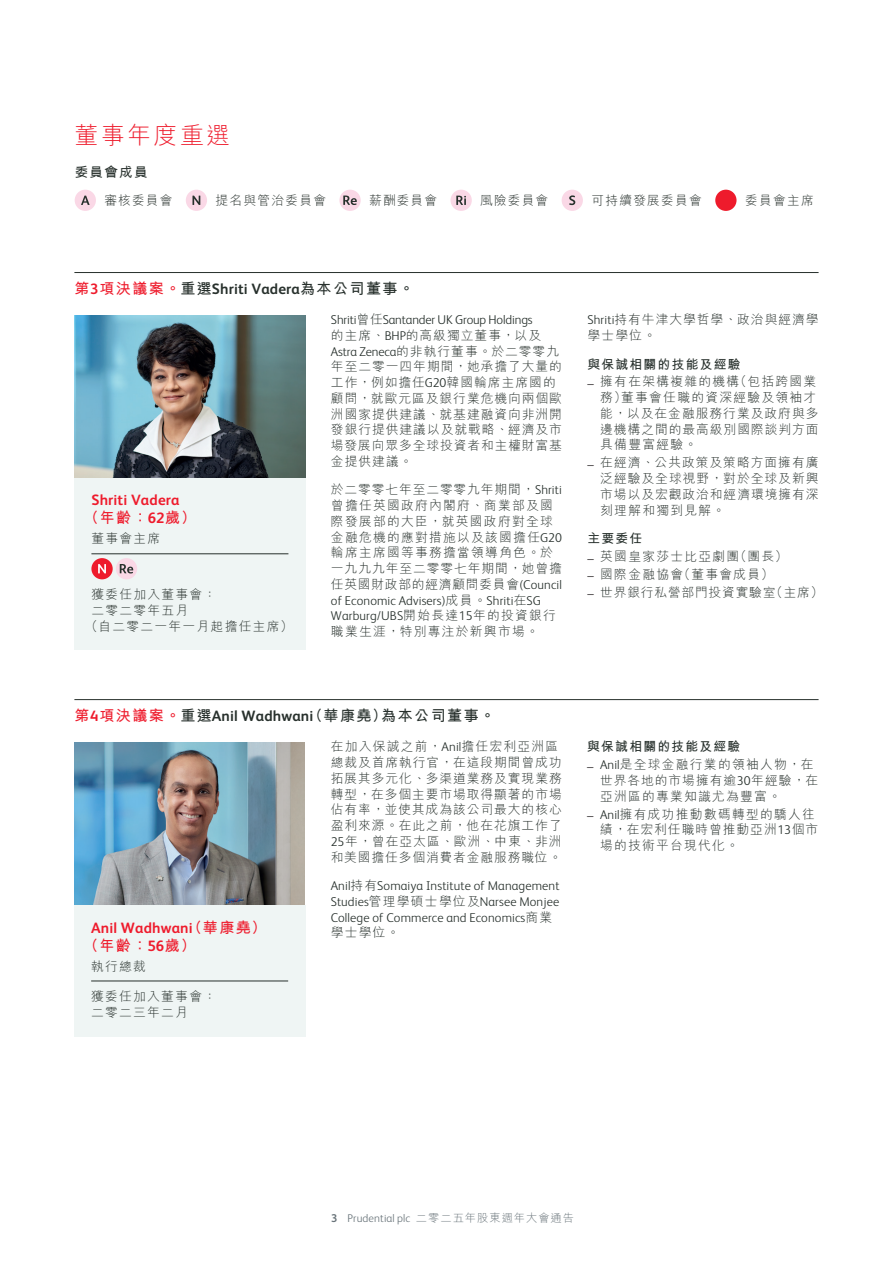
<style>
.page{position:relative;width:893px;height:1263px;background:#fff}
.page>*{position:absolute;margin:0;border:0;box-sizing:border-box;transform-origin:0 0}
.t1{font:300 24px "M Hei HK";letter-spacing:.1em;color:#ee1b2c}
.t2{font:700 15px "M Hei HK";letter-spacing:.1em;color:#27302c}
.t3{font:700 15px "FS Albert Pro";letter-spacing:.01em;color:#ee1b2c}
.t4{font:700 15px "FS Albert Pro";letter-spacing:.01em;color:#27302c}
.t5{font:700 15px "M Hei HK";color:#ee1b2c}
.t6{font:700 13.5px "M Hei HK";letter-spacing:.1em;color:#27302c}
.t7{font:300 12.75px/15.8px "M Hei HK";letter-spacing:.08em;color:#27302c}
.t8{font:300 12.75px/15.8px "M Hei HK";letter-spacing:.1em;color:#27302c}
.t9{font:300 12.75px/15.8px "FS Albert Pro";letter-spacing:.01em;color:#27302c}
.t10{font:300 12.75px "FS Albert Pro";letter-spacing:-.01em;color:#27302c}
.t11{font:700 12.75px "M Hei HK";letter-spacing:.1em;color:#27302c}
.t12{font:300 12.75px "M Hei HK";letter-spacing:.06em;color:#27302c}
.t13{font:300 11.25px "FS Albert Pro";letter-spacing:.01em;color:#687379}
.s1{font-family:"M Hei HK";color:#ee1b2c}
.s2{color:#ee1b2c}
.s3{font-family:"M Hei HK"}
.s4{font-family:"FS Albert Pro"}
.s5{font-family:"FS Albert Pro";color:#231f20}
.s6{font-family:"FS Albert Pro";color:#ee1b2c}
.s7{font-weight:700}
</style>
<div class="page">
<div style="left:75px;top:190px;width:21px;height:21px;background:#fad8e6;border-radius:50%"></div>
<svg style="left:81px;top:196px;width:9px;height:9px"></svg>
<div style="left:450px;top:190px;width:22px;height:21px;background:#fad8e6;border-radius:50%"></div>
<svg style="left:456px;top:196px;width:10px;height:9px"></svg>
<div style="left:186px;top:190px;width:21px;height:21px;background:#fad8e6;border-radius:50%"></div>
<svg style="left:192px;top:196px;width:8px;height:9px"></svg>
<div style="left:562px;top:190px;width:21px;height:21px;background:#fad8e6;border-radius:50%"></div>
<svg style="left:569px;top:195px;width:6px;height:10px"></svg>
<div style="left:339px;top:190px;width:22px;height:21px;background:#fad8e6;border-radius:50%"></div>
<svg style="left:343px;top:196px;width:14px;height:9px"></svg>
<div style="left:715px;top:190px;width:21px;height:21px;background:#ee1b2c;border-radius:50%"></div>
<hr style="left:74px;top:272px;width:745px;height:1px;background:#27302c">
<img style="left:74px;top:315px;width:231px;height:163px">
<div style="left:74px;top:478px;width:231px;height:171px;background:#eff5f4"></div>
<hr style="left:91px;top:553px;width:197px;height:1px;background:#27302c">
<div style="left:116px;top:558px;width:21px;height:21px;background:#fad8e6;border-radius:50%"></div>
<svg style="left:120px;top:564px;width:13px;height:9px"></svg>
<div style="left:91px;top:558px;width:22px;height:21px;background:#ee1b2c;border-radius:50%"></div>
<svg style="left:98px;top:564px;width:8px;height:9px"></svg>
<hr style="left:74px;top:699px;width:745px;height:1px;background:#27302c">
<img style="left:74px;top:742px;width:231px;height:163px">
<div style="left:74px;top:905px;width:231px;height:132px;background:#eff5f4"></div>
<hr style="left:91px;top:981px;width:197px;height:1px;background:#27302c">
<h1 class="t1" style="left:74px;top:119px;width:157px">董事年度重選</h1>
<p class="t6" style="left:75px;top:162px;width:74px">委員會成員</p>
<p class="t7" style="left:104px;top:192px;width:70px">審核委員會</p>
<p class="t7" style="left:216px;top:192px;width:112px">提名與管治委員會</p>
<p class="t7" style="left:369px;top:192px;width:70px">薪酬委員會</p>
<p class="t7" style="left:480px;top:192px;width:70px">風險委員會</p>
<p class="t7" style="left:591px;top:192px;width:112px">可持續發展委員會</p>
<p class="t7" style="left:745px;top:192px;width:70px">委員會主席</p>
<p class="t4" style="left:74px;top:278px;width:341px"><span class="s1">第</span><span class="s2">3</span><span class="s1">項決議案。</span><span class="s3">重選</span>Shriti Vadera<span class="s3">為本公司董事。</span></p>
<p class="t10" style="left:331px;top:311px;width:203px">Shriti<span class="s3">曾任</span>Santander UK Group Holdings</p>
<p class="t7" style="left:331px;top:327px;width:233px">的主席、<span class="s4">BHP</span>的高級獨立董事，以及<br><span class="s4">Astra Zeneca</span>的非執行董事。於二零零九年至二零一四年期間，她承擔了大量的工作，例如擔任<span class="s4">G20</span>韓國輪席主席國的顧問，就歐元區及銀行業危機向兩個歐洲國家提供建議、就基建融資向非洲開發銀行提供建議以及就戰略、經濟及市場發展向眾多全球投資者和主權財富基金提供建議。</p>
<p class="t8" style="left:331px;top:481px;width:233px">於二零零七年至二零零九年期間，<span class="s4">Shriti</span>曾擔任英國政府內閣府、商業部及國際發展部的大臣，就英國政府對全球金融危機的應對措施以及該國擔任<span class="s4">G20</span>輪席主席國等事務擔當領導角色。於一九九九年至二零零七年期間，她曾擔任英國財政部的經濟顧問委員會<span class="s4">(Council</span></p>
<p class="t9" style="left:331px;top:592px;width:227px">of Economic Advisers)<span class="s3">成員。</span>Shriti<span class="s3">在</span>SG<br>Warburg/UBS<span class="s3">開始長達</span>15<span class="s3">年的投資銀行</span></p>
<p class="t8" style="left:331px;top:623px;width:209px">職業生涯，特別專注於新興市場。</p>
<p class="t3" style="left:91px;top:490px;width:90px">Shriti Vadera</p>
<p class="t5" style="left:84px;top:507px;width:114px">（年齡：<span class="s4">62</span>歲）</p>
<p class="t7" style="left:91px;top:530px;width:70px">董事會主席</p>
<p class="t8" style="left:91px;top:586px;width:126px">獲委任加入董事會：</p>
<p class="t8" style="left:91px;top:602px;width:98px">二零二零年五月</p>
<p class="t8" style="left:85px;top:618px;width:209px">（自二零二一年一月起擔任主席）</p>
<p class="t7" style="left:587px;top:311px;width:233px"><span class="s4">Shriti</span>持有牛津大學哲學、政治與經濟學學士學位。</p>
<p class="t11" style="left:587px;top:355px;width:154px">與保誠相關的技能及經驗</p>
<p class="t8" style="left:600px;top:373px;width:220px;text-indent:-13px"><span class="s5">–</span> 擁有在架構複雜的機構（包括跨國業務）董事會任職的資深經驗及領袖才能，以及在金融服務行業及政府與多邊機構之間的最高級別國際談判方面具備豐富經驗。</p>
<p class="t7" style="left:600px;top:454px;width:220px;text-align:justify;text-indent:-13px"><span class="s5">–</span> 在經濟、公共政策及策略方面擁有廣泛經驗及全球視野，對於全球及新興市場以及宏觀政治和經濟環境擁有深刻理解和獨到見解。</p>
<p class="t11" style="left:587px;top:529px;width:56px">主要委任</p>
<p class="t8" style="left:587px;top:548px;width:202px"><span class="s5">–</span> 英國皇家莎士比亞劇團（團長）</p>
<p class="t8" style="left:587px;top:566px;width:188px"><span class="s5">–</span> 國際金融協會（董事會成員）</p>
<p class="t12" style="left:587px;top:583px;width:237px"><span class="s5">–</span> 世界銀行私營部門投資實驗室（主席）</p>
<p class="t2" style="left:74px;top:705px;width:422px"><span class="s2">第</span><span class="s6">4</span><span class="s2">項決議案。</span>重選<span class="s4">Anil Wadhwani</span>（華康堯）為本公司董事。</p>
<p class="t7" style="left:331px;top:738px;width:233px">在加入保誠之前，<span class="s4">Anil</span>擔任宏利亞洲區總裁及首席執行官，在這段期間曾成功拓展其多元化、多渠道業務及實現業務轉型，在多個主要市場取得顯著的市場佔有率，並使其成為該公司最大的核心盈利來源。在此之前，他在花旗工作了<br><span class="s4">25</span>年，曾在亞太區、歐洲、中東、非洲和美國擔任多個消費者金融服務職位。</p>
<p class="t9" style="left:331px;top:877px;width:230px;text-align:justify">Anil<span class="s3">持有</span>Somaiya Institute of Management Studies<span class="s3">管理學碩士學位及</span>Narsee Monjee College of Commerce and Economics<span class="s3">商業</span></p>
<p class="t7" style="left:331px;top:924px;width:70px">學士學位。</p>
<p class="t3" style="left:91px;top:917px;width:177px">Anil Wadhwani<span class="s3">（華康堯）</span></p>
<p class="t5" style="left:84px;top:934px;width:114px">（年齡：<span class="s4">56</span>歲）</p>
<p class="t7" style="left:91px;top:958px;width:56px">執行總裁</p>
<p class="t8" style="left:91px;top:988px;width:126px">獲委任加入董事會：二零二三年二月</p>
<p class="t11" style="left:587px;top:737px;width:154px">與保誠相關的技能及經驗</p>
<p class="t8" style="left:600px;top:756px;width:220px;text-indent:-13px"><span class="s5">–</span> <span class="s4">Anil</span>是全球金融行業的領袖人物，在世界各地的市場擁有逾<span class="s4">30</span>年經驗，在亞洲區的專業知識尤為豐富。</p>
<p class="t8" style="left:600px;top:805px;width:220px;text-indent:-13px"><span class="s5">–</span> <span class="s4">Anil</span>擁有成功推動數碼轉型的驕人往績，在宏利任職時曾推動亞洲<span class="s4">13</span>個市場的技術平台現代化。</p>
<p class="t13" style="left:331px;top:1210px;width:244px"><span class="s7">3</span> Prudential plc <span class="s3">二零二五年股東週年大會通告</span></p>
</div>
